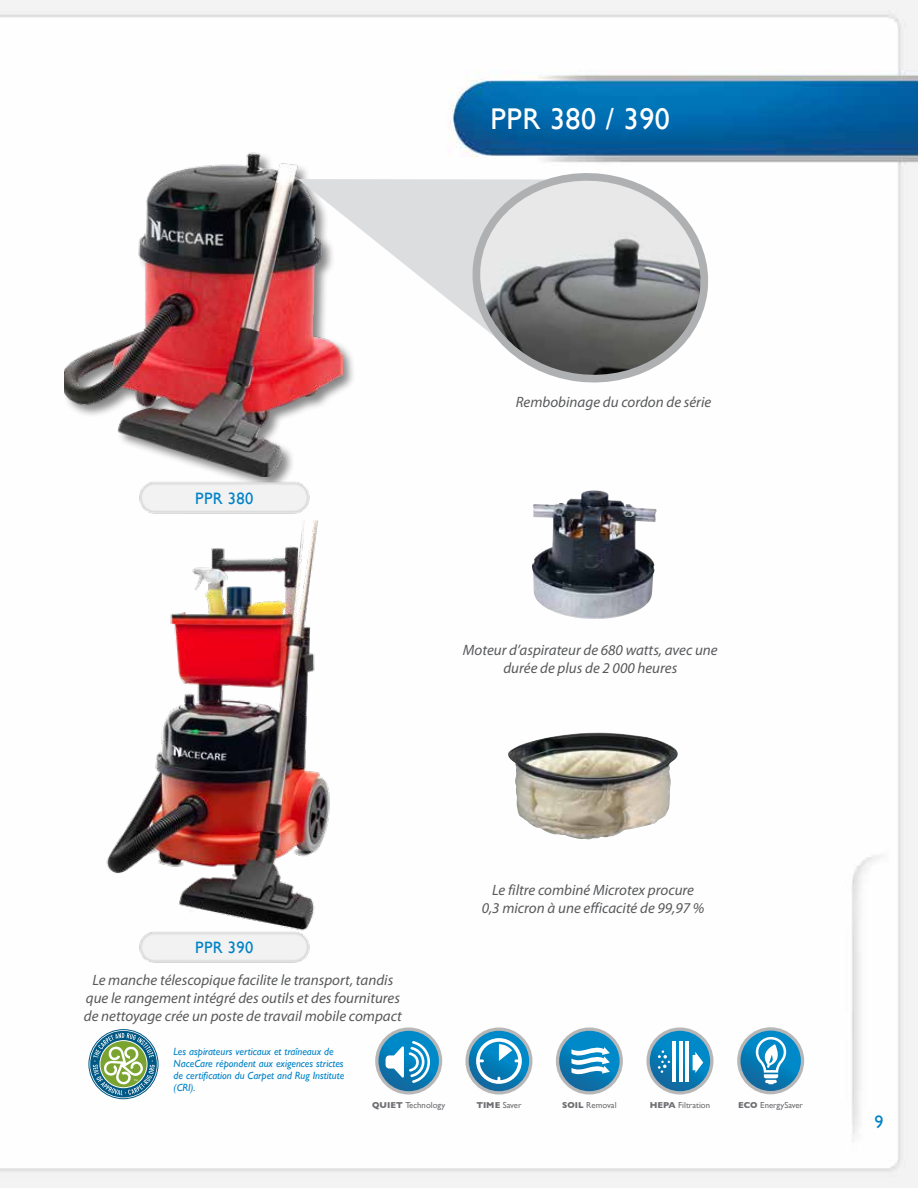
<style>
.page{position:relative;width:918px;height:1188px;background:#fff}
.page>*{position:absolute;margin:0;border:0;box-sizing:border-box;transform-origin:0 0}
.t1{font:30px "Gill Sans";letter-spacing:.02em;color:#fff}
.t2{font:18px "Gill Sans";color:#0082c7}
.t3{font:16.5px "Gill Sans";letter-spacing:.02em;color:#0082c7}
.t4{font:italic 15px/18px "Myriad Pro";color:#58595b;text-align:center}
.t5{font:italic 10.5px/12px "Gill Sans";color:#0082c7}
.t6{font:8.7px "Gill Sans";color:#6d6e71}
.s1{font-weight:700}
</style>
<div class="page">
<img style="left:0;top:0;width:918px;height:1188px">
<div style="left:63px;top:152px;width:293px;height:339px;background:#000;opacity:.47"></div>
<img style="left:65px;top:142px;width:277px;height:335px">
<div style="left:89px;top:1029px;width:69px;height:70px;border:1px solid #005884;border-radius:50%"></div>
<svg style="left:90px;top:1031px;width:67px;height:66px"></svg>
<svg style="left:93px;top:1033px;width:62px;height:62px"></svg>
<img style="left:136px;top:478px;width:178px;height:40px">
<img style="left:532px;top:490px;width:124px;height:129px">
<img style="left:549px;top:733px;width:51px;height:4px">
<svg style="left:298px;top:179px;width:164px;height:185px"></svg>
<svg style="left:462px;top:162px;width:257px;height:224px"></svg>
<svg style="left:648px;top:1029px;width:64px;height:64px;background:#1d87bb"></svg>
<div style="left:646px;top:1027px;width:67px;height:68px;border:3px solid #b7b7b8;border-radius:50%"></div>
<svg style="left:693px;top:1052px;width:10px;height:21px"></svg>
<svg style="left:658px;top:1050px;width:12px;height:23px"></svg>
<hr style="left:672px;top:1041px;width:4px;height:41px;background:#fff">
<hr style="left:679px;top:1041px;width:3px;height:41px;background:#fff">
<hr style="left:685px;top:1041px;width:4px;height:41px;background:#fff">
<svg style="left:467px;top:1029px;width:64px;height:64px"></svg>
<div style="left:465px;top:1027px;width:67px;height:68px;border:3px solid #b7b7b8;border-radius:50%"></div>
<svg style="left:476px;top:1038px;width:46px;height:46px"></svg>
<svg style="left:558px;top:1029px;width:63px;height:64px;background:#1b84b8"></svg>
<div style="left:556px;top:1027px;width:67px;height:68px;border:3px solid #b7b7b8;border-radius:50%"></div>
<svg style="left:571px;top:1044px;width:39px;height:34px"></svg>
<svg style="left:377px;top:1029px;width:64px;height:64px"></svg>
<div style="left:375px;top:1027px;width:67px;height:68px;border:3px solid #b7b7b8;border-radius:50%"></div>
<svg style="left:386px;top:1041px;width:44px;height:42px"></svg>
<svg style="left:739px;top:1029px;width:64px;height:64px;background:#1d85b9"></svg>
<div style="left:737px;top:1027px;width:67px;height:67px;border:3px solid #b7b7b8;border-radius:50%"></div>
<svg style="left:756px;top:1037px;width:30px;height:47px"></svg>
<img style="left:83px;top:521px;width:268px;height:430px">
<img style="left:136px;top:928px;width:178px;height:39px">
<h1 class="t1" style="left:491px;top:101px;width:181px">PPR 380 / 390</h1>
<p class="t3" style="left:195px;top:488px;width:60px">PPR 380</p>
<p class="t4" style="left:516px;top:393px;width:197px">Rembobinage du cordon de série</p>
<p class="t4" style="left:463px;top:641px;width:256px">Moteur d’aspirateur de 680 watts, avec une durée de plus de 2 000 heures</p>
<p class="t3" style="left:195px;top:938px;width:60px">PPR 390</p>
<p class="t4" style="left:84px;top:970px;width:319px">Le manche télescopique facilite le transport, tandis que le rangement intégré des outils et des fournitures de nettoyage crée un poste de travail mobile compact</p>
<p class="t5" style="left:174px;top:1045px;width:172px">Les aspirateurs verticaux et traîneaux de NaceCare répondent aux exigences strictes de certification du Carpet and Rug Institute (CRI).</p>
<p class="t4" style="left:482px;top:880px;width:224px">Le filtre combiné Microtex procure<br>0,3 micron à une efficacité de 99,97 %</p>
<p class="t6" style="left:476px;top:1100px;width:47px"><span class="s1">TIME</span> Saver</p>
<p class="t6" style="left:650px;top:1100px;width:62px"><span class="s1">HEPA</span> Filtration</p>
<p class="t6" style="left:372px;top:1100px;width:75px"><span class="s1">QUIET</span> Technology</p>
<p class="t6" style="left:562px;top:1100px;width:56px"><span class="s1">SOIL</span> Removal</p>
<p class="t6" style="left:738px;top:1100px;width:66px"><span class="s1">ECO</span> EnergySaver</p>
<p class="t2" style="left:875px;top:1112px;width:10px">9</p>
</div>
